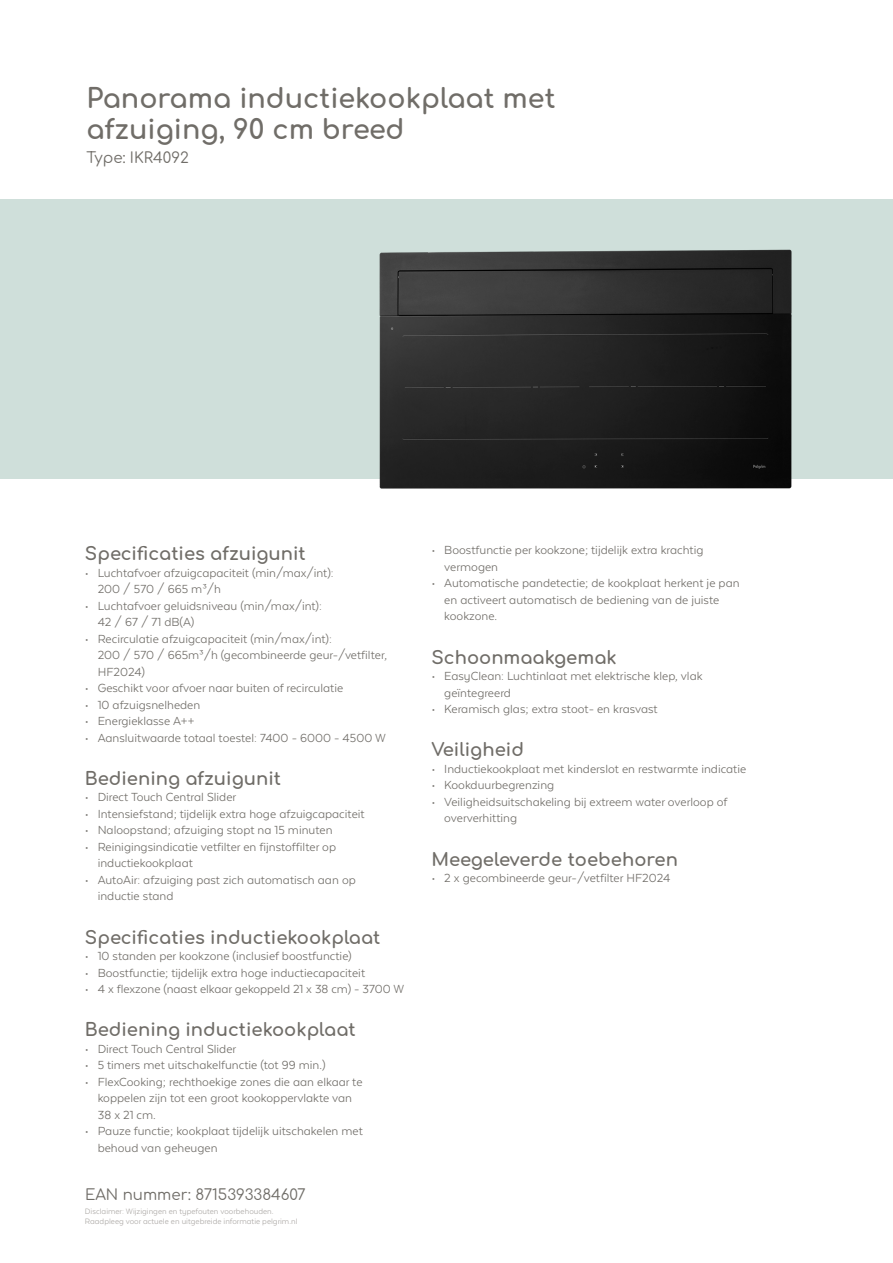
<style>
.page{position:relative;width:893px;height:1263px;background:#fff}
.page>*{position:absolute;margin:0;border:0;box-sizing:border-box;transform-origin:0 0}
.Pelgrim_productomschrijving{font:700 27px/31.5px "Comfortaa";color:#706d68}
.Pelgrim_producttekst_tussenkop{font:700 18px "Comfortaa";color:#706d68}
.Pelgrim_typenummer{font:15px "Comfortaa";color:#706d68}
.t1{font:13.5px/16.5px "Texta Alt";color:#706d68}
.t2{font:9px/10.8px "Texta Alt";color:#aaa7a4}
</style>
<div class="page">
<div style="left:0;top:200px;width:893px;height:279px;background:#cfdfda"></div>
<img style="left:379px;top:249px;width:413px;height:240px">
<p class="Pelgrim_productomschrijving" style="left:86px;top:79px;width:471px">Panorama inductiekookplaat met afzuiging, 90 cm breed</p>
<p class="Pelgrim_typenummer" style="left:86px;top:144px;width:104px">Type: IKR4092</p>
<p class="Pelgrim_producttekst_tussenkop" style="left:85px;top:537px;width:222px">Specificaties afzuigunit</p>
<p class="t1" style="left:98px;top:564px;width:237px;text-indent:-13px">• Luchtafvoer afzuigcapaciteit (min/max/int):<br>200 / 570 / 665 m³/h</p>
<p class="t1" style="left:98px;top:597px;width:226px;text-indent:-13px">• Luchtafvoer geluidsniveau (min/max/int):<br>42 / 67 / 71 dB(A)</p>
<p class="t1" style="left:98px;top:630px;width:291px;text-indent:-13px">• Recirculatie afzuigcapaciteit (min/max/int):<br>200 / 570 / 665m³/h (gecombineerde geur-/vetfilter,<br>HF2024)</p>
<p class="t1" style="left:85px;top:680px;width:260px">• Geschikt voor afvoer naar buiten of recirculatie</p>
<p class="t1" style="left:85px;top:696px;width:117px">• 10 afzuigsnelheden</p>
<p class="t1" style="left:85px;top:713px;width:111px">• Energieklasse A++</p>
<p class="t1" style="left:85px;top:729px;width:302px">• Aansluitwaarde totaal toestel: 7400 - 6000 - 4500 W</p>
<p class="Pelgrim_producttekst_tussenkop" style="left:85px;top:762px;width:198px">Bediening afzuigunit</p>
<p class="t1" style="left:85px;top:789px;width:153px">• Direct Touch Central Slider</p>
<p class="t1" style="left:85px;top:805px;width:281px">• Intensiefstand; tijdelijk extra hoge afzuigcapaciteit</p>
<p class="t1" style="left:85px;top:822px;width:249px">• Naloopstand; afzuiging stopt na 15 minuten</p>
<p class="t1" style="left:98px;top:838px;width:240px;text-indent:-13px">• Reinigingsindicatie vetfilter en fijnstoffilter op inductiekookplaat</p>
<p class="t1" style="left:98px;top:871px;width:260px;text-indent:-13px">• AutoAir: afzuiging past zich automatisch aan op inductie stand</p>
<p class="Pelgrim_producttekst_tussenkop" style="left:85px;top:921px;width:297px">Specificaties inductiekookplaat</p>
<p class="t1" style="left:85px;top:948px;width:268px">• 10 standen per kookzone (inclusief boostfunctie)</p>
<p class="t1" style="left:85px;top:964px;width:282px">• Boostfunctie; tijdelijk extra hoge inductiecapaciteit</p>
<p class="t1" style="left:85px;top:981px;width:321px">• 4 x flexzone (naast elkaar gekoppeld 21 x 38 cm) - 3700 W</p>
<p class="Pelgrim_producttekst_tussenkop" style="left:85px;top:1013px;width:272px">Bediening inductiekookplaat</p>
<p class="t1" style="left:85px;top:1040px;width:153px">• Direct Touch Central Slider</p>
<p class="t1" style="left:85px;top:1057px;width:242px">• 5 timers met uitschakelfunctie (tot 99 min.)</p>
<p class="t1" style="left:98px;top:1073px;width:266px;text-indent:-13px">• FlexCooking; rechthoekige zones die aan elkaar te koppelen zijn tot een groot kookoppervlakte van<br>38 x 21 cm.</p>
<p class="t1" style="left:98px;top:1123px;width:267px;text-indent:-13px">• Pauze functie; kookplaat tijdelijk uitschakelen met behoud van geheugen</p>
<p class="Pelgrim_typenummer" style="left:85px;top:1181px;width:222px">EAN nummer: 8715393384607</p>
<p class="t2" style="left:85px;top:1205px;width:214px">Disclaimer: Wijzigingen en typefouten voorbehouden.<br>Raadpleeg voor actuele en uitgebreide informatie pelgrim.nl</p>
<p class="t1" style="left:444px;top:542px;width:261px;text-indent:-13px">• Boostfunctie per kookzone; tijdelijk extra krachtig vermogen</p>
<p class="t1" style="left:444px;top:575px;width:297px;text-indent:-13px">• Automatische pandetectie; de kookplaat herkent je pan en activeert automatisch de bediening van de juiste kookzone.</p>
<p class="Pelgrim_producttekst_tussenkop" style="left:431px;top:641px;width:187px">Schoonmaakgemak</p>
<p class="t1" style="left:444px;top:668px;width:260px;text-indent:-13px">• EasyClean: Luchtinlaat met elektrische klep, vlak geïntegreerd</p>
<p class="t1" style="left:431px;top:701px;width:228px">• Keramisch glas; extra stoot- en krasvast</p>
<p class="Pelgrim_producttekst_tussenkop" style="left:431px;top:734px;width:94px">Veiligheid</p>
<p class="t1" style="left:431px;top:760px;width:316px">• Inductiekookplaat met kinderslot en restwarmte indicatie</p>
<p class="t1" style="left:431px;top:777px;width:124px">• Kookduurbegrenzing</p>
<p class="t1" style="left:444px;top:793px;width:285px;text-indent:-13px">• Veiligheidsuitschakeling bij extreem water overloop of oververhitting</p>
<p class="Pelgrim_producttekst_tussenkop" style="left:431px;top:843px;width:248px">Meegeleverde toebehoren</p>
<p class="t1" style="left:431px;top:870px;width:240px">• 2 x gecombineerde geur-/vetfilter HF2024</p>
</div>
